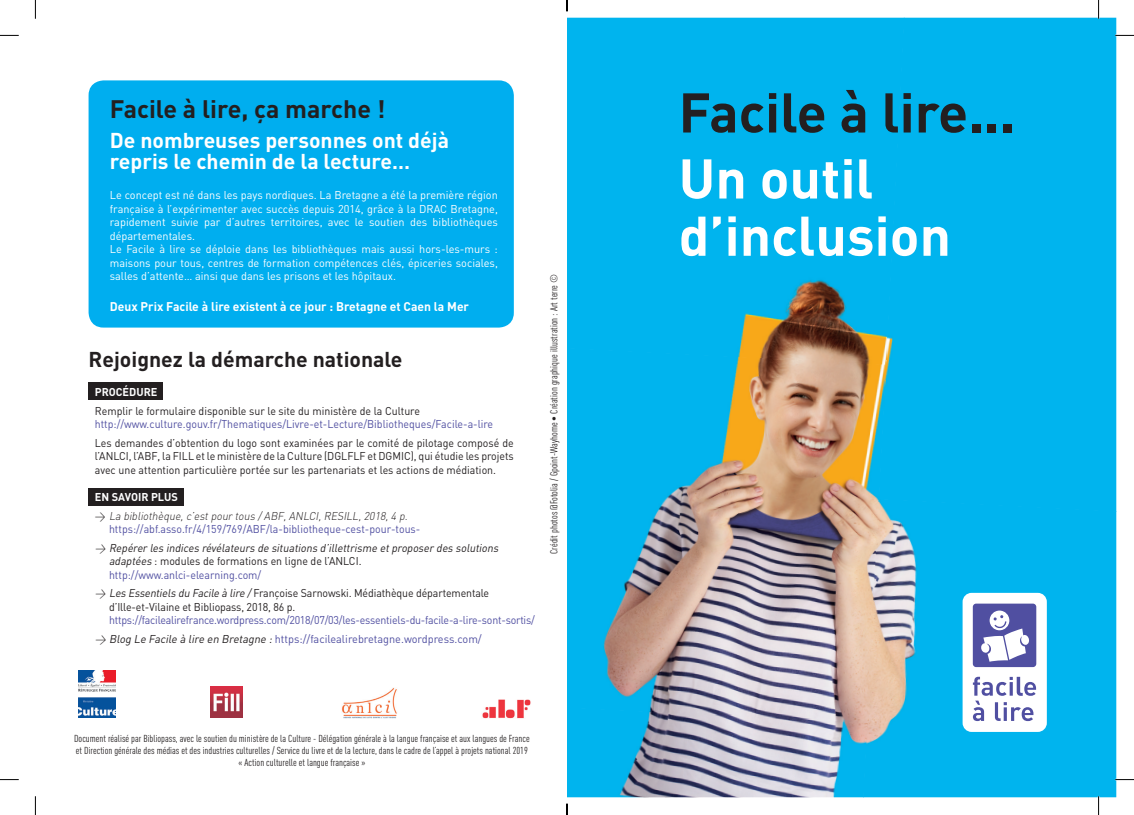
<style>
.page{position:relative;width:1134px;height:815px;background:#fff}
.page>*{position:absolute;margin:0;border:0;box-sizing:border-box;transform-origin:0 0}
.t1{font:700 55px/57.2px "DIN";color:#fff}
.t2{font:700 55px "DIN";color:#231f20}
.t3{font:700 25px "DIN";color:#231f20}
.t4{font:700 21.25px/21.8px "DIN";color:#fff}
.t5{font:700 21.25px "DIN";color:#231f20}
.t6{font:700 12.5px "DIN";color:#fff}
.t7{font:11.25px/13.5px "DIN";color:#231f20;scale:.94 1}
.t8{font:11.25px/13.5px "DIN";color:#fff}
.t9{font:11.25px/18.5px "DIN";letter-spacing:-.02em;color:#504fa1;scale:.94 1}
.t10{font:italic 11.25px/18.5px "DIN";color:#231f20;scale:.94 1}
.t11{font:11.25px "DIN";color:#504fa1;scale:.94 1}
.t12{font:italic 300 11.25px/18.5px "DIN";color:#231f20;scale:.94 1}
.t13{font:700 11.25px "DIN";color:#fff}
.t14{font:10px/12px "DIN Cond";color:#231f20;text-align:center;scale:1.05 1}
.s1{font-weight:700;font-style:normal;color:#fff}
.s2{font-style:normal}
.s3{font-style:normal;color:#504fa1}
.s4{font-weight:300}
.s5{font-style:italic}
.s6{color:#504fa1}
.s7{font-weight:300;font-style:italic}
.s8{font-weight:300;font-style:italic;color:#231f20}
.s9{font-style:italic;color:#231f20}
</style>
<div class="page">
<div style="left:567px;top:18px;width:311px;height:330px;background:#00b4ee"></div>
<div style="left:878px;top:18px;width:238px;height:481px;background:#00b4ee"></div>
<img style="left:567px;top:348px;width:319px;height:359px">
<img style="left:863px;top:499px;width:253px;height:298px">
<img style="left:567px;top:707px;width:300px;height:90px">
<div style="left:962px;top:593px;width:85px;height:139px;background:#fff;border-radius:9px"></div>
<div style="left:973px;top:604px;width:63px;height:63px;background:#504fa1;border-radius:3px"></div>
<svg style="left:989px;top:610px;width:20px;height:20px"></svg>
<svg style="left:981px;top:615px;width:48px;height:47px"></svg>
<svg style="left:973px;top:677px;width:63px;height:44px"></svg>
<div style="left:89px;top:80px;width:425px;height:248px;background:#00aeef;border-radius:15px"></div>
<div style="left:89px;top:382px;width:74px;height:18px;background:#231f20"></div>
<div style="left:89px;top:488px;width:95px;height:17px;background:#231f20"></div>
<img style="left:482px;top:699px;width:49px;height:20px">
<img style="left:211px;top:687px;width:31px;height:30px">
<img style="left:342px;top:688px;width:55px;height:30px">
<img style="left:79px;top:670px;width:36px;height:47px">
<svg style="left:0;top:35px;width:19px;height:1px"></svg>
<svg style="left:1115px;top:35px;width:19px;height:1px"></svg>
<svg style="left:0;top:779px;width:19px;height:1px"></svg>
<svg style="left:1115px;top:779px;width:19px;height:1px"></svg>
<svg style="left:35px;top:0;width:1px;height:19px"></svg>
<svg style="left:35px;top:796px;width:1px;height:19px"></svg>
<svg style="left:1098px;top:0;width:1px;height:19px"></svg>
<svg style="left:1098px;top:796px;width:1px;height:19px"></svg>
<svg style="left:566px;top:0;width:2px;height:11px"></svg>
<svg style="left:566px;top:804px;width:2px;height:11px"></svg>
<h2 class="t3" style="left:110px;top:93px;width:277px">Facile à lire, ça marche !</h2>
<h3 class="t4" style="left:110px;top:128px;width:341px">De nombreuses personnes ont déjà repris le chemin de la lecture…</h3>
<p class="t8" style="left:110px;top:188px;width:389px">Le concept est né dans les pays nordiques. La Bretagne a été la première région française à l’expérimenter avec succès depuis 2014, grâce à la DRAC Bretagne, rapidement suivie par d’autres territoires, avec le soutien des bibliothèques départementales.<br>Le Facile à lire se déploie dans les bibliothèques mais aussi hors-les-murs : maisons pour tous, centres de formation compétences clés, épiceries sociales, salles d’attente… ainsi que dans les prisons et les hôpitaux.</p>
<p class="t6" style="left:110px;top:298px;width:361px">Deux Prix Facile à lire existent à ce jour : Bretagne et Caen la Mer</p>
<h3 class="t5" style="left:89px;top:346px;width:315px">Rejoignez la démarche nationale</h3>
<p class="t13" style="left:95px;top:385px;width:64px">PROCÉDURE</p>
<p class="t7" style="left:95px;top:404px;width:347px">Remplir le formulaire disponible sur le site du ministère de la Culture</p>
<p class="t11" style="left:95px;top:417px;width:425px">http://www.culture.gouv.fr/Thematiques/Livre-et-Lecture/Bibliotheques/Facile-a-lire</p>
<p class="t7" style="left:95px;top:436px;width:447px;text-align:justify">Les demandes d’obtention du logo sont examinées par le comité de pilotage composé de l’ANLCI, l’ABF, la FILL et le ministère de la Culture (DGLFLF et DGMIC), qui étudie les projets avec une attention particulière portée sur les partenariats et les actions de médiation.</p>
<p class="t12" style="left:95px;top:488px;width:337px"><span class="s1">EN SAVOIR PLUS<br></span><span class="s2">&gt;</span> La bibliothèque,c’estpourtous /ABF,ANLCI,RESILL,2018,4 p.</p>
<p class="t10" style="left:95px;top:520px;width:433px;text-indent:14px"><span class="s3">https://abf.asso.fr/4/159/769/ABF/la-bibliotheque-cest-pour-tous-<br></span><span class="s4">&gt;</span> Repérerles indices révélateurs de situations d’illettrisme etproposerdes solutions</p>
<p class="t7" style="left:109px;top:554px;width:270px"><span class="s5">adaptées</span> : modules de formations en ligne de l’ANLCI. <span class="s6">http://www.anlci-elearning.com/</span></p>
<p class="t7" style="left:109px;top:586px;width:406px;text-indent:-14px"><span class="s7">&gt;</span> <span class="s5">Les Essentiels du Facile à lire /</span>Françoise Sarnowski<span class="s5">.</span>Médiathèque départementale d’Ille-et-Vilaine et Bibliopass, 2018, 86 p.</p>
<p class="t9" style="left:95px;top:611px;width:470px;text-indent:14px">https://facilealirefrance.wordpress.com/2018/07/03/les-essentiels-du-facile-a-lire-sont-sortis/ <span class="s8">&gt;</span> <span class="s9">Blog Le Facile à lire en Bretagne :</span>https://facilealirebretagne.wordpress.com/</p>
<p class="t14" style="left:548px;top:554px;width:268px;rotate:-90deg">Crédit photos @Fotolia / Gpoint-Wayhome • Création graphique illustration : Art terre ©</p>
<p class="t14" style="left:74px;top:733px;width:435px">Document réalisé par Bibliopass, avec le soutien du ministère de la Culture - Délégation générale à la langue française et aux langues de France et Direction générale des médias et des industries culturelles / Service du livre et de la lecture, dans le cadre de l’appel à projets national 2019 « Action culturelle et langue française »</p>
<h1 class="t2" style="left:679px;top:77px;width:338px">Facile à lire...</h1>
<h1 class="t1" style="left:679px;top:148px;width:274px">Un outil d’inclusion</h1>
</div>
